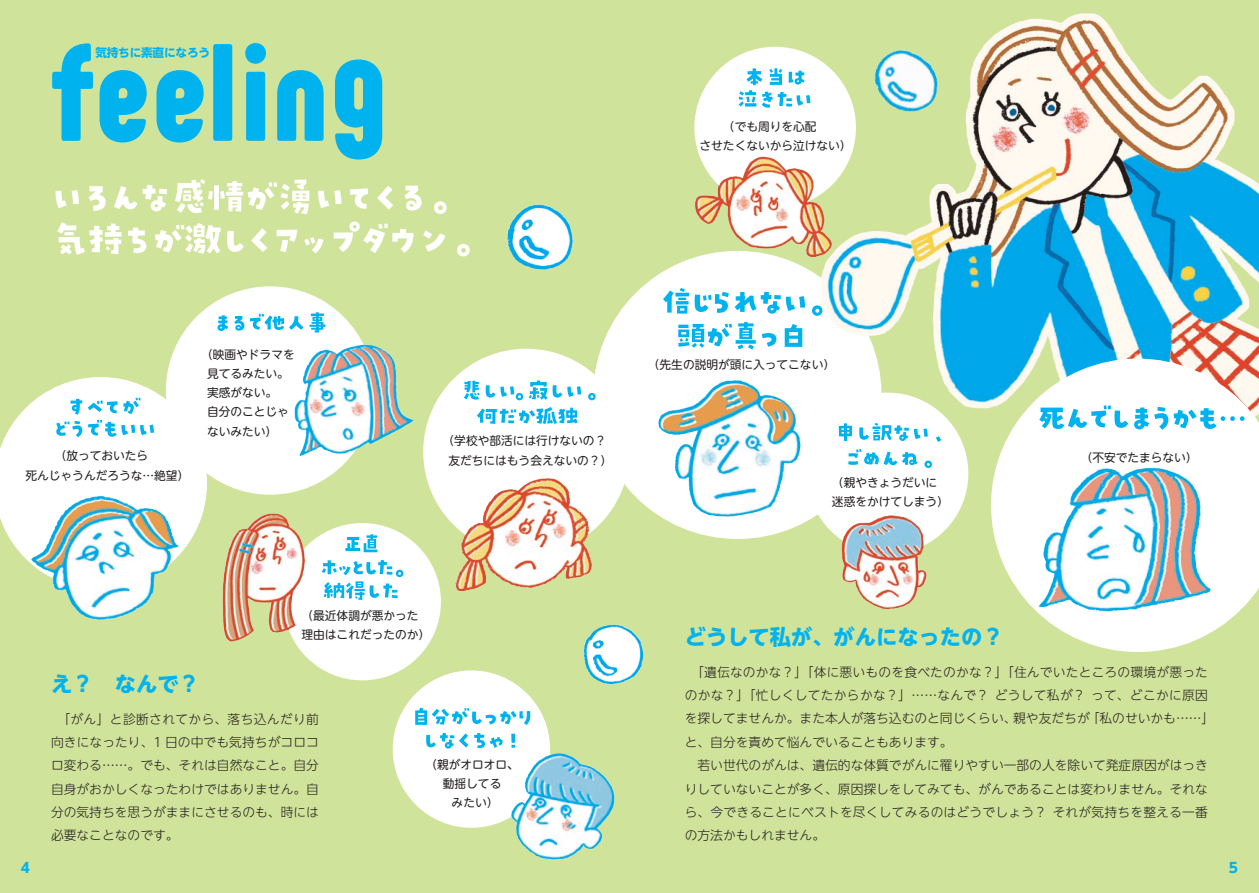
<style>
.page{position:relative;width:1259px;height:893px;background:#d0e39a}
.page>*{position:absolute;margin:0;border:0;box-sizing:border-box;transform-origin:0 0}
.t1{font:900 138.15px "Phenomena";letter-spacing:.02em;color:#00b3ef}
.t2{font:700 21.3px "UD Shin Go NT Pro";color:#00b3ef}
.t3{font:700 13.8px "UD Shin Go NT Pro";color:#00b3ef}
.t4{font:300 12.75px/23.4px "UD Shin Go NT Pro";color:#231f20;text-align:justify}
.t5{font:11.7px/19.2px "UD Shin M Go Pro";color:#231f20}
.t6{font:700 11.7px "UD Shin Go NT Pro";letter-spacing:-.02em;color:#00b3ef}
</style>
<div class="page">
<div style="left:593px;top:251px;width:288px;height:288px;background:#fff;border-radius:50%"></div>
<img style="left:808px;top:13px;width:451px;height:522px">
<div style="left:393px;top:670px;width:157px;height:158px;background:#fff;border-radius:50%"></div>
<div style="left:283px;top:523px;width:158px;height:157px;background:#fff;border-radius:50%"></div>
<div style="left:423px;top:349px;width:206px;height:206px;background:#fff;border-radius:50%"></div>
<div style="left:166px;top:286px;width:208px;height:209px;background:#fff;border-radius:50%"></div>
<svg style="left:57px;top:221px;width:413px;height:35px"></svg>
<svg style="left:55px;top:179px;width:392px;height:35px"></svg>
<svg style="left:0;top:377px;width:207px;height:182px"></svg>
<svg style="left:217px;top:312px;width:108px;height:21px"></svg>
<svg style="left:426px;top:733px;width:89px;height:15px"></svg>
<svg style="left:415px;top:708px;width:115px;height:17px"></svg>
<svg style="left:323px;top:560px;width:80px;height:40px"></svg>
<svg style="left:345px;top:534px;width:32px;height:18px"></svg>
<svg style="left:477px;top:407px;width:100px;height:17px"></svg>
<svg style="left:464px;top:381px;width:131px;height:19px"></svg>
<svg style="left:991px;top:359px;width:268px;height:293px;fill:#fff"></svg>
<div style="left:806px;top:393px;width:162px;height:161px;background:#fff;border-radius:50%"></div>
<div style="left:694px;top:47px;width:162px;height:161px;background:#fff;border-radius:50%"></div>
<svg style="left:678px;top:322px;width:124px;height:28px"></svg>
<svg style="left:663px;top:288px;width:159px;height:28px"></svg>
<svg style="left:848px;top:449px;width:84px;height:19px"></svg>
<svg style="left:839px;top:423px;width:102px;height:19px"></svg>
<svg style="left:1039px;top:405px;width:205px;height:25px;background:#b0e7f9"></svg>
<svg style="left:738px;top:68px;width:72px;height:40px"></svg>
<img style="left:857px;top:29px;width:100px;height:103px">
<img style="left:507px;top:204px;width:66px;height:66px">
<img style="left:583px;top:624px;width:61px;height:61px">
<img style="left:26px;top:489px;width:156px;height:131px">
<img style="left:294px;top:337px;width:120px;height:127px">
<img style="left:222px;top:513px;width:101px;height:138px">
<img style="left:449px;top:478px;width:152px;height:113px">
<img style="left:506px;top:747px;width:109px;height:113px">
<img style="left:685px;top:142px;width:154px;height:124px">
<img style="left:640px;top:365px;width:182px;height:169px">
<img style="left:829px;top:515px;width:111px;height:95px">
<img style="left:1029px;top:448px;width:188px;height:181px">
<h1 class="t1" style="left:51px;top:3px;width:337px">feeling</h1>
<p class="t6" style="left:95px;top:43px;width:116px">気持ちに素直になろう</p>
<p class="t5" style="left:699px;top:116px;width:154px;text-indent:23px">（でも周りを心配<br>させたくないから泣けない）</p>
<p class="t5" style="left:26px;top:446px;width:165px;text-indent:29px">（放っておいたら<br>死んじゃうんだろうな…絶望）</p>
<p class="t5" style="left:207px;top:344px;width:89px;text-indent:-6px">（映画やドラマを見てるみたい。実感がない。<br>自分のことじゃないみたい）</p>
<p class="t5" style="left:442px;top:431px;width:177px;text-align:center">（学校や部活には行けないの？　友だちにはもう会えないの？）</p>
<p class="t5" style="left:648px;top:354px;width:189px">（先生の説明が頭に入ってこない）</p>
<p class="t5" style="left:832px;top:473px;width:118px">（親やきょうだいに迷惑をかけてしまう）</p>
<p class="t5" style="left:1080px;top:447px;width:118px">（不安でたまらない）</p>
<p class="t5" style="left:301px;top:605px;width:130px">（最近体調が悪かった理由はこれだったのか）</p>
<h2 class="t2" style="left:51px;top:666px;width:150px">え？　なんで？</h2>
<p class="t4" style="left:51px;top:706px;width:269px">　「がん」と診断されてから、落ち込んだり前向きになったり、1 日の中でも気持ちがコロコロ変わる……。でも、それは自然なこと。自分自身がおかしくなったわけではありません。自分の気持ちを思うがままにさせるのも、時には必要なことなのです。</p>
<p class="t5" style="left:425px;top:754px;width:95px;text-align:center">（親がオロオロ、動揺してる<br>みたい）</p>
<h2 class="t2" style="left:685px;top:619px;width:320px">どうして私が、がんになったの？</h2>
<p class="t4" style="left:685px;top:660px;width:531px;text-align:left">　「遺伝なのかな？」「体に悪いものを食べたのかな？」「住んでいたところの環境が悪ったのかな？」「忙しくしてたからかな？」……なんで？ どうして私が？ って、どこかに原因を探してませんか。また本人が落ち込むのと同じくらい、親や友だちが「私のせいかも……」と、自分を責めて悩んでいることもあります。<br>　若い世代のがんは、遺伝的な体質でがんに罹りやすい一部の人を除いて発症原因がはっきりしていないことが多く、原因探しをしてみても、がんであることは変わりません。それなら、今できることにベストを尽くしてみるのはどうでしょう？ それが気持ちを整える一番の方法かもしれません。</p>
<p class="t3" style="left:21px;top:857px;width:11px">4</p>
<p class="t3" style="left:1229px;top:857px;width:11px">5</p>
</div>
